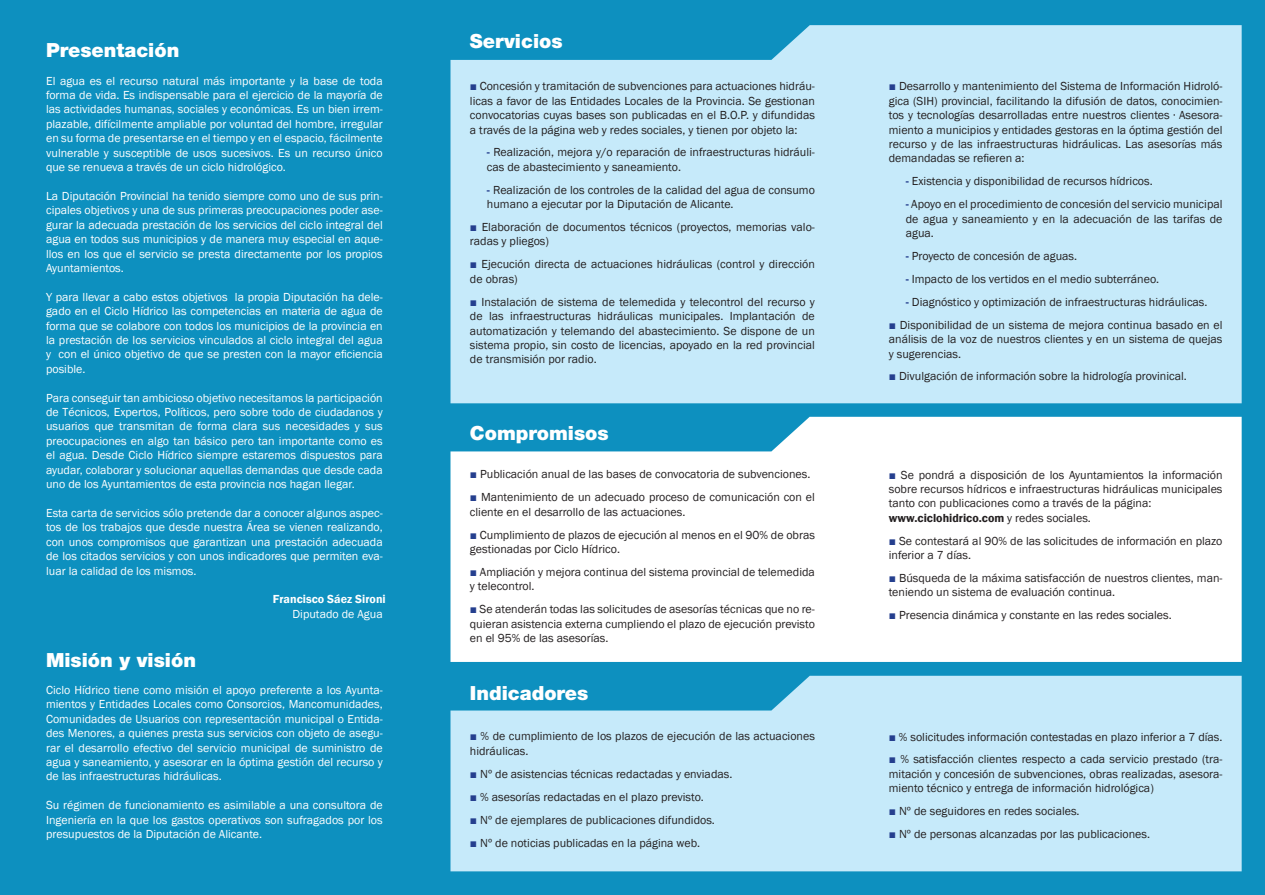
<style>
.page{position:relative;width:1265px;height:895px;background:#fff}
.page>*{position:absolute;margin:0;border:0;box-sizing:border-box;transform-origin:0 0}
.t1{font:900 19.5px "Helvetica Neue LT Std";color:#fff}
.t2{font:12px/14.4px "Franklin Gothic";color:#231f20}
.t3{font:12px/14.4px "Franklin Gothic";color:#fff;text-align:justify}
.t4{font:600 12px "Franklin Gothic";color:#fff}
.s1{color:#253f8e}
.s2{font-weight:600;color:#253f8e}
.s3{font-weight:600}
</style>
<div class="page">
<div style="left:0;top:0;width:1265px;height:894px;background:#0d90bf"></div>
<div style="left:450px;top:25px;width:791px;height:378px;background:#c6eafa"></div>
<svg style="left:450px;top:675px;width:791px;height:196px;background:#b7e2f5"></svg>
<div style="left:450px;top:417px;width:791px;height:245px;background:#fff"></div>
<h1 class="t1" style="left:46px;top:38px;width:135px">Presentación</h1>
<p class="t3" style="left:46px;top:74px;width:338px">El agua es el recurso natural más importante y la base de toda forma de vida. Es indispensable para el ejercicio de la mayoría de las actividades humanas, sociales y económicas. Es un bien irrem&shy;plazable, difícilmente ampliable por voluntad del hombre, irregular en su forma de presentarse en el tiempo y en el espacio, fácilmente vulnerable y susceptible de usos sucesivos. Es un recurso único que se renueva a través de un ciclo hidrológico.</p>
<p class="t3" style="left:46px;top:189px;width:338px">La Diputación Provincial ha tenido siempre como uno de sus prin&shy;cipales objetivos y una de sus primeras preocupaciones poder ase&shy;gurar la adecuada prestación de los servicios del ciclo integral del agua en todos sus municipios y de manera muy especial en aque&shy;llos en los que el servicio se presta directamente por los propios Ayuntamientos.</p>
<p class="t3" style="left:46px;top:290px;width:338px">Y para llevar a cabo estos objetivos la propia Diputación ha dele&shy;gado en el Ciclo Hídrico las competencias en materia de agua de forma que se colabore con todos los municipios de la provincia en la prestación de los servicios vinculados al ciclo integral del agua y con el único objetivo de que se presten con la mayor eficiencia posible.</p>
<p class="t3" style="left:46px;top:390px;width:338px">Para conseguir tan ambicioso objetivo necesitamos la participación de Técnicos, Expertos, Políticos, pero sobre todo de ciudadanos y usuarios que transmitan de forma clara sus necesidades y sus preocupaciones en algo tan básico pero tan importante como es el agua. Desde Ciclo Hídrico siempre estaremos dispuestos para ayudar, colaborar y solucionar aquellas demandas que desde cada uno de los Ayuntamientos de esta provincia nos hagan llegar.</p>
<p class="t3" style="left:46px;top:506px;width:338px">Esta carta de servicios sólo pretende dar a conocer algunos aspec&shy;tos de los trabajos que desde nuestra Área se vienen realizando, con unos compromisos que garantizan una prestación adecuada de los citados servicios y con unos indicadores que permiten eva&shy;luar la calidad de los mismos.</p>
<p class="t4" style="left:273px;top:592px;width:115px">Francisco Sáez Sironi</p>
<p class="t3" style="left:292px;top:606px;width:92px">Diputado de Agua</p>
<h1 class="t1" style="left:46px;top:648px;width:151px">Misión y visión</h1>
<p class="t3" style="left:46px;top:683px;width:338px">Ciclo Hídrico tiene como misión el apoyo preferente a los Ayunta&shy;mientos y Entidades Locales como Consorcios, Mancomunidades, Comunidades de Usuarios con representación municipal o Entida&shy;des Menores, a quienes presta sus servicios con objeto de asegu&shy;rar el desarrollo efectivo del servicio municipal de suministro de agua y saneamiento, y asesorar en la óptima gestión del recurso y de las infraestructuras hidráulicas.</p>
<p class="t3" style="left:46px;top:798px;width:338px">Su régimen de funcionamiento es asimilable a una consultora de Ingeniería en la que los gastos operativos son sufragados por los presupuestos de la Diputación de Alicante.</p>
<h1 class="t1" style="left:470px;top:30px;width:94px">Servicios</h1>
<p class="t2" style="left:470px;top:79px;width:346px;text-align:justify"><span class="s1">■</span> Concesión y tramitación de subvenciones para actuaciones hidráu&shy;licas a favor de las Entidades Locales de la Provincia. Se gestionan convocatorias cuyas bases son publicadas en el B.O.P. y difundidas a través de la página web y redes sociales, y tienen por objeto la:</p>
<p class="t2" style="left:487px;top:145px;width:329px"><span class="s2">-</span> Realización, mejora y/o reparación de infraestructuras hidráuli&shy;cas de abastecimiento y saneamiento.</p>
<p class="t2" style="left:487px;top:183px;width:329px"><span class="s2">-</span> Realización de los controles de la calidad del agua de consumo humano a ejecutar por la Diputación de Alicante.</p>
<p class="t2" style="left:470px;top:220px;width:346px"><span class="s1">■</span> Elaboración de documentos técnicos (proyectos, memorias valo&shy;radas y pliegos)</p>
<p class="t2" style="left:470px;top:257px;width:346px"><span class="s1">■</span> Ejecución directa de actuaciones hidráulicas (control y dirección de obras)</p>
<p class="t2" style="left:470px;top:295px;width:346px;text-align:justify"><span class="s1">■</span> Instalación de sistema de telemedida y telecontrol del recurso y de las infraestructuras hidráulicas municipales. Implantación de automatización y telemando del abastecimiento. Se dispone de un sistema propio, sin costo de licencias, apoyado en la red provincial de transmisión por radio.</p>
<h1 class="t1" style="left:470px;top:421px;width:140px">Compromisos</h1>
<p class="t2" style="left:470px;top:467px;width:342px"><span class="s1">■</span> Publicación anual de las bases de convocatoria de subvenciones.</p>
<p class="t2" style="left:470px;top:490px;width:346px"><span class="s1">■</span> Mantenimiento de un adecuado proceso de comunicación con el cliente en el desarrollo de las actuaciones.</p>
<p class="t2" style="left:470px;top:527px;width:346px"><span class="s1">■</span> Cumplimiento de plazos de ejecución al menos en el 90% de obras gestionadas por Ciclo Hídrico.</p>
<p class="t2" style="left:470px;top:565px;width:346px"><span class="s1">■</span> Ampliación y mejora continua del sistema provincial de telemedida y telecontrol.</p>
<p class="t2" style="left:470px;top:602px;width:346px;text-align:justify"><span class="s1">■</span> Se atenderán todas las solicitudes de asesorías técnicas que no re&shy;quieran asistencia externa cumpliendo el plazo de ejecución previsto en el 95% de las asesorías.</p>
<h1 class="t1" style="left:470px;top:681px;width:120px">Indicadores</h1>
<p class="t2" style="left:470px;top:729px;width:346px"><span class="s1">■</span> % de cumplimiento de los plazos de ejecución de las actuaciones hidráulicas.</p>
<p class="t2" style="left:470px;top:766px;width:264px"><span class="s1">■</span> Nº de asistencias técnicas redactadas y enviadas.</p>
<p class="t2" style="left:470px;top:789px;width:235px"><span class="s1">■</span> % asesorías redactadas en el plazo previsto.</p>
<p class="t2" style="left:470px;top:812px;width:246px"><span class="s1">■</span> Nº de ejemplares de publicaciones difundidos.</p>
<p class="t2" style="left:470px;top:835px;width:232px"><span class="s1">■</span> Nº de noticias publicadas en la página web.</p>
<p class="t2" style="left:888px;top:79px;width:335px;text-align:justify"><span class="s1">■</span> Desarrollo y mantenimiento del Sistema de Información Hidroló&shy;gica (SIH) provincial, facilitando la difusión de datos, conocimien&shy;tos y tecnologías desarrolladas entre nuestros clientes ∙ Asesora&shy;miento a municipios y entidades gestoras en la óptima gestión del recurso y de las infraestructuras hidráulicas. Las asesorías más demandadas se refieren a:</p>
<p class="t2" style="left:905px;top:174px;width:248px"><span class="s2">-</span> Existencia y disponibilidad de recursos hídricos.</p>
<p class="t2" style="left:905px;top:197px;width:318px;text-align:justify"><span class="s2">-</span> Apoyo en el procedimiento de concesión del servicio municipal de agua y saneamiento y en la adecuación de las tarifas de agua.</p>
<p class="t2" style="left:905px;top:249px;width:173px"><span class="s2">-</span> Proyecto de concesión de aguas.</p>
<p class="t2" style="left:905px;top:272px;width:255px"><span class="s2">-</span> Impacto de los vertidos en el medio subterráneo.</p>
<p class="t2" style="left:905px;top:295px;width:303px"><span class="s2">-</span> Diagnóstico y optimización de infraestructuras hidráulicas.</p>
<p class="t2" style="left:888px;top:318px;width:335px;text-align:justify"><span class="s1">■</span> Disponibilidad de un sistema de mejora continua basado en el análisis de la voz de nuestros clientes y en un sistema de quejas y sugerencias.</p>
<p class="t2" style="left:888px;top:369px;width:299px"><span class="s1">■</span> Divulgación de información sobre la hidrología provinical.</p>
<p class="t2" style="left:888px;top:467px;width:335px"><span class="s1">■</span> Se pondrá a disposición de los Ayuntamientos la información sobre recursos hídricos e infraestructuras hidráulicas municipales tanto con publicaciones como a través de la página: <span class="s3">www.ciclohidrico.com</span> y redes sociales.</p>
<p class="t2" style="left:888px;top:533px;width:335px"><span class="s1">■</span> Se contestará al 90% de las solicitudes de información en plazo inferior a 7 días.</p>
<p class="t2" style="left:888px;top:571px;width:335px"><span class="s1">■</span> Búsqueda de la máxima satisfacción de nuestros clientes, man&shy;teniendo un sistema de evaluación continua.</p>
<p class="t2" style="left:888px;top:608px;width:284px"><span class="s1">■</span> Presencia dinámica y constante en las redes sociales.</p>
<p class="t2" style="left:888px;top:729px;width:335px"><span class="s1">■</span> % solicitudes información contestadas en plazo inferior a 7 días.</p>
<p class="t2" style="left:888px;top:752px;width:335px;text-align:justify"><span class="s1">■</span> % satisfacción clientes respecto a cada servicio prestado (tra&shy;mitación y concesión de subvenciones, obras realizadas, asesora&shy;miento técnico y entrega de información hidrológica)</p>
<p class="t2" style="left:888px;top:804px;width:192px"><span class="s1">■</span> Nº de seguidores en redes sociales.</p>
<p class="t2" style="left:888px;top:827px;width:263px"><span class="s1">■</span> Nº de personas alcanzadas por las publicaciones.</p>
</div>
